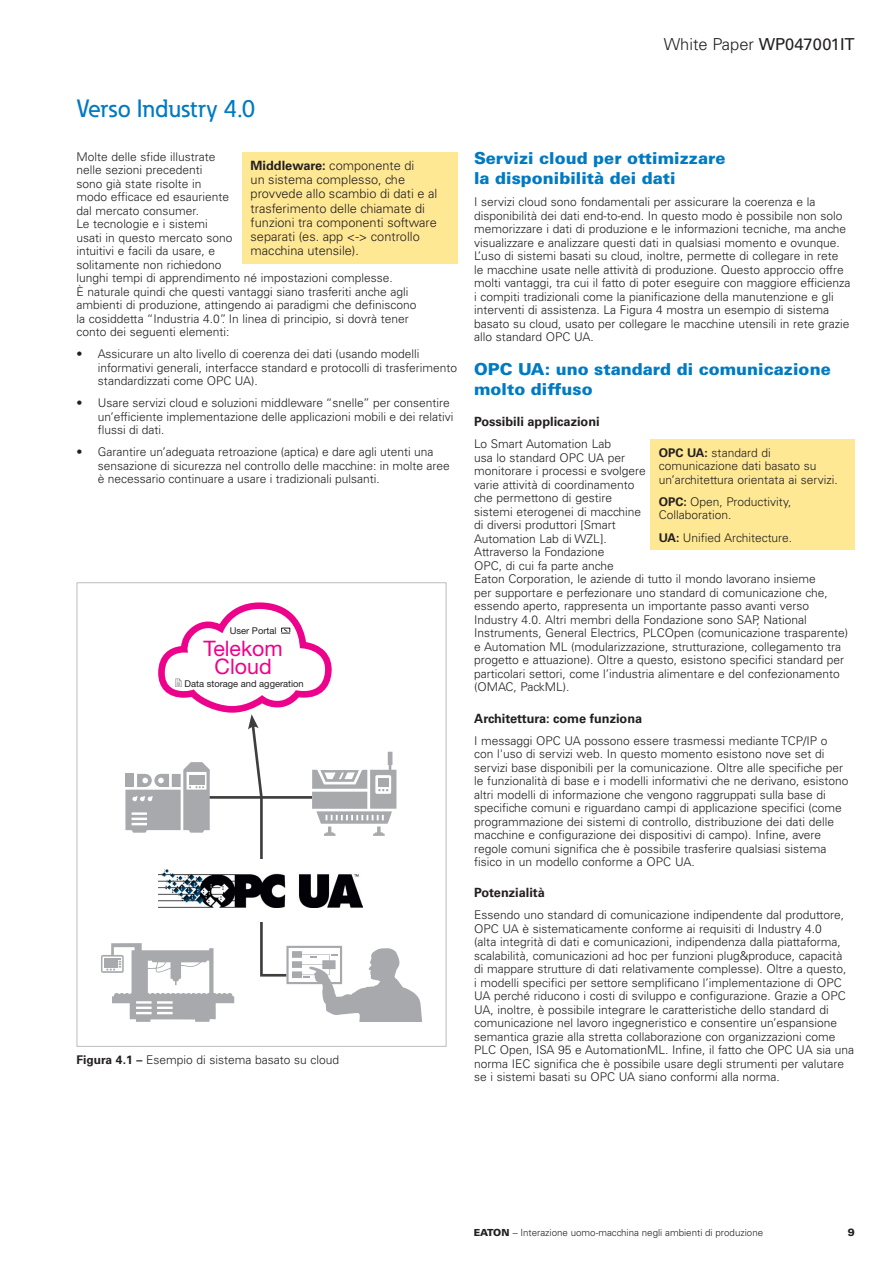
<style>
.page{position:relative;width:893px;height:1263px;background:#fff}
.page>*{position:absolute;margin:0;border:0;box-sizing:border-box;transform-origin:0 0}
.Head_1{font:500 24.75px "Eaton";letter-spacing:.01em;color:#007ac2}
.t1{font:21.45px/18.1px "Helvetica Neue";color:#ed028c;text-align:center}
.Head_2{font:900 16.5px/19.5px "Univers LT Std";color:#007ac2}
.t2{font:300 16.5px "Univers LT Std";color:#231f20}
._02_Body_Last_DE{font:300 12.75px/14.2px "Univers LT Std";color:#231f20}
.Head_3{font:700 12.75px "Univers LT Std";color:#231f20}
._02_Body_Last_EN{font:300 12px/13.5px "Univers LT Std";color:#231f20}
.t3{font:900 10.5px "Univers LT Std";color:#231f20}
.t4{font:300 9.75px "Univers LT Std";color:#231f20}
.t5{font:9.3px "Helvetica Neue";color:#231f20}
.s1{font-weight:400}
.s2{font-weight:700}
.s3{font-weight:900}
</style>
<div class="page">
<div style="left:242px;top:152px;width:215px;height:112px;background:#ffe894"></div>
<div style="left:650px;top:440px;width:205px;height:110px;background:#ffe894"></div>
<svg style="left:101px;top:602px;width:321px;height:420px"></svg>
<h3 class="t2" style="left:664px;top:34px;width:192px">White Paper <span class="s1">WP047001IT</span></h3>
<p class="Head_1" style="left:77px;top:93px;width:180px">Verso Industry 4.0</p>
<p class="_02_Body_Last_EN" style="left:77px;top:150px;width:341px">Molte delle sfide illustrate<br>nelle sezioni precedenti<br>sono già state risolte in<br>modo efficace ed esauriente<br>dal mercato consumer.<br>Le tecnologie e i sistemi<br>usati in questo mercato sono<br>intuitivi e facili da usare, e<br>solitamente non richiedono<br>lunghi tempi di apprendimento né impostazioni complesse.<br>È naturale quindi che questi vantaggi siano trasferiti anche agli ambienti di produzione, attingendo ai paradigmi che definiscono la cosiddetta “Industria 4.0”. In linea di principio, si dovrà tener conto dei seguenti elementi:</p>
<p class="_02_Body_Last_EN" style="left:98px;top:347px;width:361px;text-indent:-21px">• Assicurare un alto livello di coerenza dei dati (usando modelli informativi generali, interfacce standard e protocolli di trasferimento standardizzati come OPC UA).</p>
<p class="_02_Body_Last_EN" style="left:98px;top:396px;width:357px;text-indent:-21px">• Usare servizi cloud e soluzioni middleware “snelle” per consentire un’efficiente implementazione delle applicazioni mobili e dei relativi flussi di dati.</p>
<p class="_02_Body_Last_EN" style="left:98px;top:445px;width:354px;text-indent:-21px">• Garantire un’adeguata retroazione (aptica) e dare agli utenti una sensazione di sicurezza nel controllo delle macchine: in molte aree è necessario continuare a usare i tradizionali pulsanti.</p>
<p class="_02_Body_Last_DE" style="left:251px;top:158px;width:188px"><span class="s2">Middleware:</span> componente di<br>un sistema complesso, che provvede allo scambio di dati e al trasferimento delle chiamate di funzioni tra componenti software separati (es. app &lt;-&gt; controllo macchina utensile).</p>
<p class="t5" style="left:230px;top:624px;width:48px">User Portal</p>
<p class="t1" style="left:203px;top:640px;width:81px">Telekom<br>Cloud</p>
<p class="t5" style="left:185px;top:677px;width:121px">Data storage and aggeration</p>
<p class="_02_Body_Last_EN" style="left:77px;top:1053px;width:264px"><span class="s2">Figura 4.1 –</span> Esempio di sistema basato su cloud</p>
<p class="Head_2" style="left:474px;top:148px;width:253px">Servizi cloud per ottimizzare la disponibilità dei dati</p>
<p class="_02_Body_Last_EN" style="left:474px;top:195px;width:378px">I servizi cloud sono fondamentali per assicurare la coerenza e la disponibilità dei dati end-to-end. In questo modo è possibile non solo memorizzare i dati di produzione e le informazioni tecniche, ma anche visualizzare e analizzare questi dati in qualsiasi momento e ovunque.<br>L’uso di sistemi basati su cloud, inoltre, permette di collegare in rete le macchine usate nelle attività di produzione. Questo approccio offre molti vantaggi, tra cui il fatto di poter eseguire con maggiore efficienza i compiti tradizionali come la pianificazione della manutenzione e gli interventi di assistenza. La Figura 4 mostra un esempio di sistema basato su cloud, usato per collegare le macchine utensili in rete grazie allo standard OPC UA.</p>
<p class="Head_2" style="left:474px;top:359px;width:358px">OPC UA: uno standard di comunicazione molto diffuso</p>
<p class="Head_3" style="left:474px;top:414px;width:127px">Possibili applicazioni</p>
<p class="_02_Body_Last_EN" style="left:474px;top:437px;width:376px">Lo Smart Automation Lab<br>usa lo standard OPC UA per<br>monitorare i processi e svolgere<br>varie attività di coordinamento<br>che permettono di gestire<br>sistemi eterogenei di macchine<br>di diversi produttori [Smart<br>Automation Lab di WZL].<br>Attraverso la Fondazione<br>OPC, di cui fa parte anche<br>Eaton Corporation, le aziende di tutto il mondo lavorano insieme<br>per supportare e perfezionare uno standard di comunicazione che, essendo aperto, rappresenta un importante passo avanti verso Industry 4.0. Altri membri della Fondazione sono SAP, National Instruments, General Electrics, PLCOpen (comunicazione trasparente) e Automation ML (modularizzazione, strutturazione, collegamento tra progetto e attuazione). Oltre a questo, esistono specifici standard per particolari settori, come l’industria alimentare e del confezionamento (OMAC, PackML).</p>
<p class="Head_3" style="left:474px;top:711px;width:170px">Architettura: come funziona</p>
<p class="_02_Body_Last_EN" style="left:474px;top:734px;width:376px">I messaggi OPC UA possono essere trasmessi mediante TCP/IP o con l'uso di servizi web. In questo momento esistono nove set di servizi base disponibili per la comunicazione. Oltre alle specifiche per le funzionalità di base e i modelli informativi che ne derivano, esistono altri modelli di informazione che vengono raggruppati sulla base di specifiche comuni e riguardano campi di applicazione specifici (come programmazione dei sistemi di controllo, distribuzione dei dati delle macchine e configurazione dei dispositivi di campo). Infine, avere regole comuni significa che è possibile trasferire qualsiasi sistema fisico in un modello conforme a OPC UA.</p>
<p class="Head_3" style="left:474px;top:885px;width:72px">Potenzialità</p>
<p class="_02_Body_Last_EN" style="left:474px;top:908px;width:381px">Essendo uno standard di comunicazione indipendente dal produttore, OPC UA è sistematicamente conforme ai requisiti di Industry 4.0<br>(alta integrità di dati e comunicazioni, indipendenza dalla piattaforma, scalabilità, comunicazioni ad hoc per funzioni plug&amp;produce, capacità di mappare strutture di dati relativamente complesse). Oltre a questo,<br>i modelli specifici per settore semplificano l’implementazione di OPC UA perché riducono i costi di sviluppo e configurazione. Grazie a OPC UA, inoltre, è possibile integrare le caratteristiche dello standard di comunicazione nel lavoro ingegneristico e consentire un’espansione semantica grazie alla stretta collaborazione con organizzazioni come PLC Open, ISA 95 e AutomationML. Infine, il fatto che OPC UA sia una norma IEC significa che è possibile usare degli strumenti per valutare se i sistemi basati su OPC UA siano conformi alla norma.</p>
<p class="_02_Body_Last_EN" style="left:659px;top:446px;width:181px"><span class="s2">OPC UA:</span> standard di comunicazione dati basato su un’architettura orientata ai servizi.</p>
<p class="_02_Body_Last_EN" style="left:659px;top:495px;width:134px"><span class="s2">OPC:</span> Open, Productivity,<br>Collaboration.</p>
<p class="_02_Body_Last_EN" style="left:659px;top:530px;width:135px"><span class="s2">UA:</span> Unified Architecture.</p>
<p class="t4" style="left:474px;top:1227px;width:291px"><span class="s3">EATON</span> – Interazione uomo-macchina negli ambienti di produzione</p>
<p class="t3" style="left:848px;top:1225px;width:9px">9</p>
</div>
